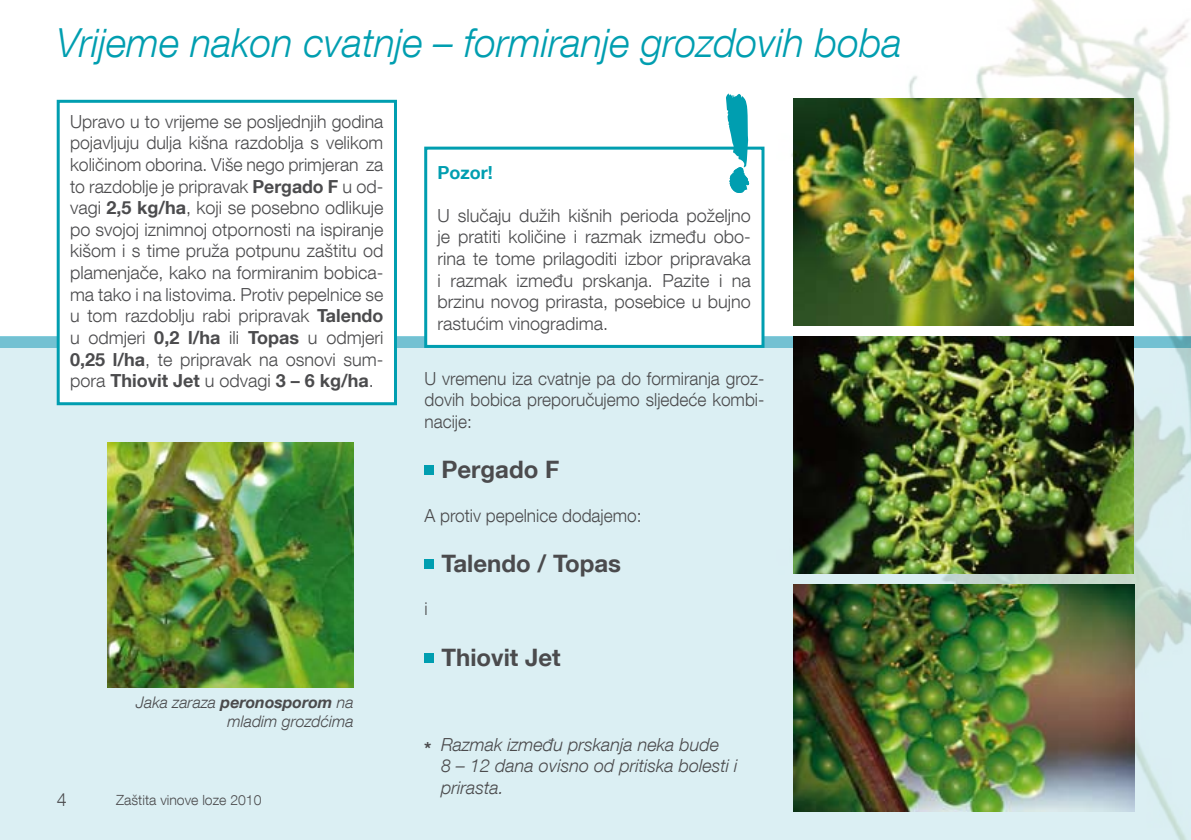
<style>
.page{position:relative;width:1191px;height:840px;background:#fff}
.page>*{position:absolute;margin:0;border:0;box-sizing:border-box;transform-origin:0 0}
.t1{font:italic 300 40px "Helvetica Neue LT Com";color:#009eb0}
.t2{font:700 24px "Helvetica Neue LT Com";color:#4b4b4d}
.t3{font:300 18px/21.6px "Helvetica Neue LT Com";color:#4b4b4d;text-align:justify}
.t4{font:300 18px/21.6px "Helvetica Neue LT Com";color:#4b4b4d;text-align:justify;scale:.96 1}
.t5{font:italic 300 18px/21.6px "Helvetica Neue LT Com";color:#4b4b4d}
.t6{font:700 18px "Helvetica Neue LT Com";color:#009eb0}
.t7{font:italic 300 16px/19.2px "Helvetica Neue LT Com";color:#4b4b4d;text-align:right}
.t8{font:300 14px "Helvetica Neue LT Com";color:#4b4b4d}
.s1{font-weight:700}
.s2{font-weight:700;font-style:normal}
</style>
<div class="page">
<div style="left:0;top:337px;width:1191px;height:502px;background:#dbeff3"></div>
<div style="left:0;top:336px;width:1191px;height:12px;background:#73c1d2"></div>
<img style="left:764px;top:0;width:427px;height:839px">
<div style="left:57px;top:100px;width:340px;height:305px;background:#fff;border:3px solid #009eb0"></div>
<img style="left:793px;top:99px;width:340px;height:226px">
<img style="left:793px;top:336px;width:340px;height:237px">
<img style="left:793px;top:584px;width:341px;height:227px">
<div style="left:424px;top:465px;width:10px;height:10px;background:#009eb0"></div>
<div style="left:424px;top:559px;width:10px;height:9px;background:#009eb0"></div>
<div style="left:424px;top:652px;width:10px;height:10px;background:#009eb0"></div>
<img style="left:108px;top:442px;width:245px;height:245px">
<div style="left:424px;top:146px;width:340px;height:202px;background:#fff;border:3px solid #009eb0"></div>
<svg style="left:726px;top:93px;width:23px;height:100px"></svg>
<h1 class="t1" style="left:57px;top:19px;width:847px">Vrijeme nakon cvatnje – formiranje grozdovih boba</h1>
<p class="t3" style="left:70px;top:110px;width:315px">Upravo u to vrijeme se posljednjih godina pojavljuju dulja kišna razdoblja s velikom količinom oborina. Više nego primjeran za to razdoblje je pripravak <span class="s1">Pergado F</span> u od&shy;vagi <span class="s1">2,5 kg/ha</span>, koji se posebno odlikuje po svojoj iznimnoj otpornosti na ispiranje kišom i s time pruža potpunu zaštitu od plamenjače, kako na formiranim bobica&shy;ma tako i na listovima. Protiv pepelnice se u tom razdoblju rabi pripravak <span class="s1">Talendo </span>u odmjeri <span class="s1">0,2 l/ha</span> ili <span class="s1">Topas</span> u odmjeri <span class="s1">0,25 l/ha</span>, te pripravak na osnovi sum&shy;pora <span class="s1">Thiovit Jet</span> u odvagi <span class="s1">3 – 6 kg/ha</span>.</p>
<p class="t7" style="left:136px;top:691px;width:219px">Jaka zaraza <span class="s1">peronosporom</span> na mladim grozdćima</p>
<p class="t3" style="left:57px;top:788px;width:12px">4</p>
<p class="t8" style="left:116px;top:791px;width:147px">Zaštita vinove loze 2010</p>
<p class="t6" style="left:437px;top:161px;width:57px">Pozor!</p>
<p class="t3" style="left:437px;top:204px;width:315px">U slučaju dužih kišnih perioda poželjno je pratiti količine i razmak između obo&shy;rina te tome prilagoditi izbor pripravaka i razmak između prskanja. Pazite i na brzinu novog prirasta, posebice u bujno rastućim vinogradima.</p>
<p class="t4" style="left:424px;top:367px;width:356px">U vremenu iza cvatnje pa do formiranja groz&shy;dovih bobica preporučujemo sljedeće kombi&shy;nacije:</p>
<h2 class="t2" style="left:441px;top:454px;width:119px">Pergado F</h2>
<p class="t4" style="left:424px;top:503px;width:228px">A protiv pepelnice dodajemo:</p>
<h2 class="t2" style="left:441px;top:548px;width:181px">Talendo / Topas</h2>
<p class="t4" style="left:424px;top:597px;width:5px">i</p>
<h2 class="t2" style="left:441px;top:641px;width:121px">Thiovit Jet</h2>
<p class="t5" style="left:441px;top:732px;width:298px;text-indent:-17px"><span class="s2">*</span> Razmak između prskanja neka bude<br>8 – 12 dana ovisno od pritiska bolesti i prirasta.</p>
</div>
